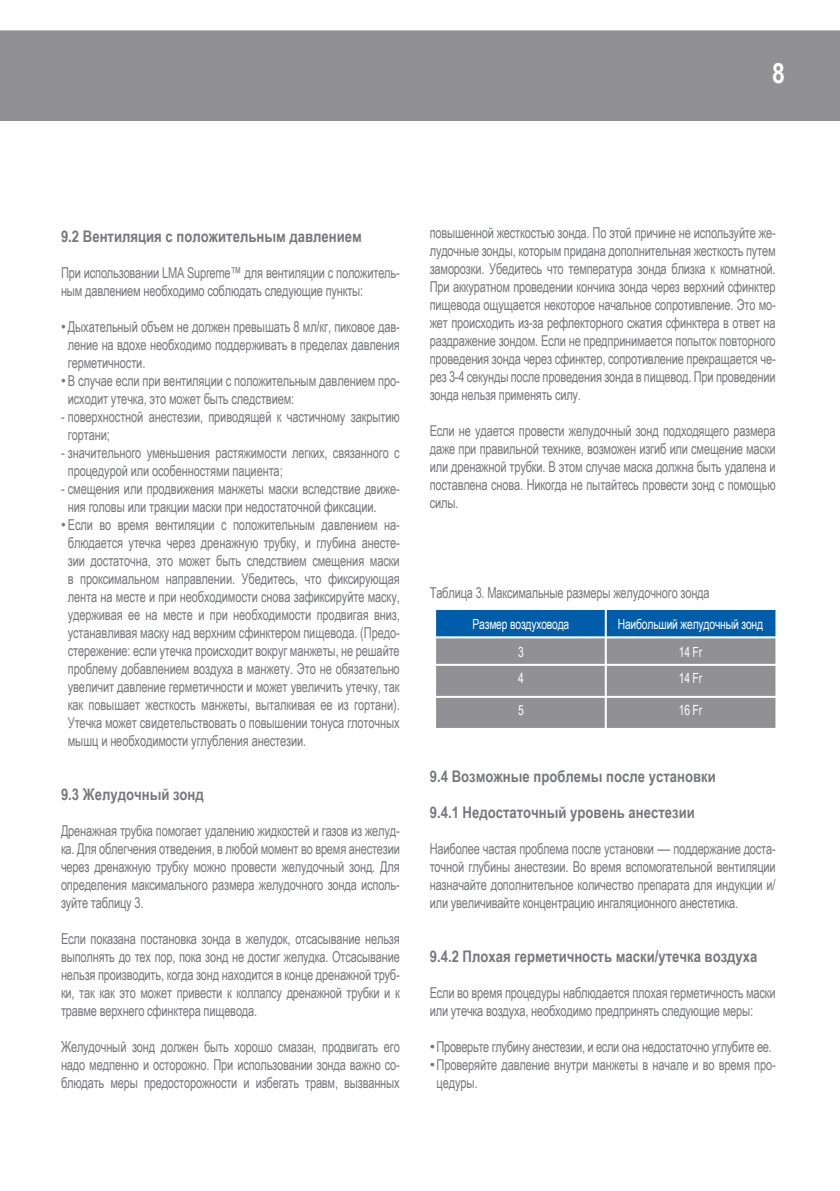
<style>
.page{position:relative;width:840px;height:1191px;background:#fff}
.page>*{position:absolute;margin:0;border:0;box-sizing:border-box;transform-origin:0 0}
.t1{font:700 28px "Arial Narrow";color:#fff}
.t2{font:700 16px "Arial Narrow";color:#77787b}
.t3{font:15px/18px "Arial Narrow";letter-spacing:-.015em;color:#77787b;text-align:justify;scale:.9 1}
.t4{font:14px "Arial Narrow";letter-spacing:-.015em;color:#fff;scale:.9 1}
.s1{font-family:"Arial"}
</style>
<div class="page">
<div style="left:0;top:30px;width:839px;height:91px;background:#919195"></div>
<svg style="left:436px;top:610px;width:339px;height:118px;background:#70859a"></svg>
<hr style="left:604px;top:610px;width:2px;height:26px;background:#fff">
<hr style="left:434px;top:636px;width:171px;height:2px;background:#fff">
<hr style="left:605px;top:636px;width:172px;height:2px;background:#fff">
<hr style="left:604px;top:638px;width:2px;height:26px;background:#fff">
<hr style="left:434px;top:664px;width:171px;height:2px;background:#fff">
<hr style="left:605px;top:664px;width:172px;height:2px;background:#fff">
<hr style="left:604px;top:666px;width:2px;height:30px;background:#fff">
<hr style="left:434px;top:696px;width:171px;height:2px;background:#fff">
<hr style="left:605px;top:696px;width:172px;height:2px;background:#fff">
<hr style="left:604px;top:698px;width:2px;height:30px;background:#fff">
<h1 class="t1" style="left:771px;top:52px;width:14px">8</h1>
<p class="t2" style="left:61px;top:224px;width:302px">9.2 Вентиляция с положительным давлением</p>
<p class="t3" style="left:61px;top:263px;width:378px">При использовании LMA Supreme™ для вентиляции с положитель&shy;ным давлением необходимо соблюдать следующие пункты:</p>
<p class="t3" style="left:68px;top:317px;width:370px;text-indent:-7px"><span class="s1">•</span> Дыхательный объем не должен превышать 8 мл/кг, пиковое дав&shy;ление на вдохе необходимо поддерживать в пределах давления герметичности.</p>
<p class="t3" style="left:68px;top:371px;width:370px;text-indent:-7px"><span class="s1">•</span> В случае если при вентиляции с положительным давлением про&shy;исходит утечка, это может быть следствием:</p>
<p class="t3" style="left:68px;top:407px;width:370px;text-indent:-7px">- поверхностной анестезии, приводящей к частичному закрытию гортани;</p>
<p class="t3" style="left:68px;top:443px;width:370px;text-indent:-7px">- значительного уменьшения растяжимости легких, связанного с процедурой или особенностями пациента;</p>
<p class="t3" style="left:68px;top:479px;width:370px;text-indent:-7px">- смещения или продвижения манжеты маски вследствие движе&shy;ния головы или тракции маски при недостаточной фиксации.</p>
<p class="t3" style="left:68px;top:515px;width:370px;text-indent:-7px"><span class="s1">•</span> Если во время вентиляции с положительным давлением на&shy;блюдается утечка через дренажную трубку, и глубина анесте&shy;зии достаточна, это может быть следствием смещения маски в проксимальном направлении. Убедитесь, что фиксирующая лента на месте и при необходимости снова зафиксируйте маску, удерживая ее на месте и при необходимости продвигая вниз, устанавливая маску над верхним сфинктером пищевода. (Предо&shy;стережение: если утечка происходит вокруг манжеты, не решайте проблему добавлением воздуха в манжету. Это не обязательно увеличит давление герметичности и может увеличить утечку, так как повышает жесткость манжеты, выталкивая ее из гортани).<br>Утечка может свидетельствовать о повышении тонуса глоточных мышц и необходимости углубления анестезии.</p>
<p class="t2" style="left:61px;top:782px;width:144px">9.3 Желудочный зонд</p>
<p class="t3" style="left:61px;top:821px;width:378px">Дренажная трубка помогает удалению жидкостей и газов из желуд&shy;ка. Для облегчения отведения, в любой момент во время анестезии через дренажную трубку можно провести желудочный зонд. Для определения максимального размера желудочного зонда исполь&shy;зуйте таблицу 3.</p>
<p class="t3" style="left:61px;top:929px;width:378px">Если показана постановка зонда в желудок, отсасывание нельзя выполнять до тех пор, пока зонд не достиг желудка. Отсасывание нельзя производить, когда зонд находится в конце дренажной труб&shy;ки, так как это может привести к коллапсу дренажной трубки и к травме верхнего сфинктера пищевода.</p>
<p class="t3" style="left:61px;top:1037px;width:378px">Желудочный зонд должен быть хорошо смазан, продвигать его надо медленно и осторожно. При использовании зонда важно со&shy;блюдать меры предосторожности и избегать травм, вызванных</p>
<p class="t3" style="left:429px;top:223px;width:385px">повышенной жесткостью зонда. По этой причине не используйте же&shy;лудочные зонды, которым придана дополнительная жесткость путем заморозки. Убедитесь что температура зонда близка к комнатной.<br>При аккуратном проведении кончика зонда через верхний сфинктер пищевода ощущается некоторое начальное сопротивление. Это мо&shy;жет происходить из-за рефлекторного сжатия сфинктера в ответ на раздражение зондом. Если не предпринимается попыток повторного проведения зонда через сфинктер, сопротивление прекращается че&shy;рез 3-4 секунды после проведения зонда в пищевод. При проведении зонда нельзя применять силу.</p>
<p class="t3" style="left:429px;top:421px;width:385px">Если не удается провести желудочный зонд подходящего размера даже при правильной технике, возможен изгиб или смещение маски или дренажной трубки. В этом случае маска должна быть удалена и поставлена снова. Никогда не пытайтесь провести зонд с помощью силы.</p>
<p class="t3" style="left:429px;top:583px;width:312px">Таблица 3. Максимальные размеры желудочного зонда</p>
<p class="t4" style="left:472px;top:613px;width:109px">Размер воздуховода</p>
<p class="t4" style="left:617px;top:613px;width:163px">Наибольший желудочный зонд</p>
<p class="t4" style="left:518px;top:642px;width:8px">3</p>
<p class="t4" style="left:678px;top:642px;width:27px">14 Fr</p>
<p class="t4" style="left:518px;top:668px;width:8px">4</p>
<p class="t4" style="left:678px;top:668px;width:27px">14 Fr</p>
<p class="t4" style="left:518px;top:699px;width:8px">5</p>
<p class="t4" style="left:678px;top:699px;width:27px">16 Fr</p>
<p class="t2" style="left:429px;top:764px;width:287px">9.4 Возможные проблемы после установки</p>
<p class="t2" style="left:429px;top:800px;width:266px">9.4.1 Недостаточный уровень анестезии</p>
<p class="t3" style="left:429px;top:839px;width:385px">Наиболее частая проблема после установки <span class="s1">―</span> поддержание доста&shy;точной глубины анестезии. Во время вспомогательной вентиляции назначайте дополнительное количество препарата для индукции и/ или увеличивайте концентрацию ингаляционного анестетика.</p>
<p class="t2" style="left:429px;top:944px;width:329px">9.4.2 Плохая герметичность маски/утечка воздуха</p>
<p class="t3" style="left:429px;top:983px;width:385px">Если во время процедуры наблюдается плохая герметичность маски или утечка воздуха, необходимо предпринять следующие меры:</p>
<p class="t3" style="left:429px;top:1037px;width:381px"><span class="s1">•</span>Проверьте глубину анестезии, и если она недостаточно углубите ее.</p>
<p class="t3" style="left:436px;top:1055px;width:378px;text-indent:-7px"><span class="s1">•</span>Проверяйте давление внутри манжеты в начале и во время про&shy;цедуры.</p>
</div>
